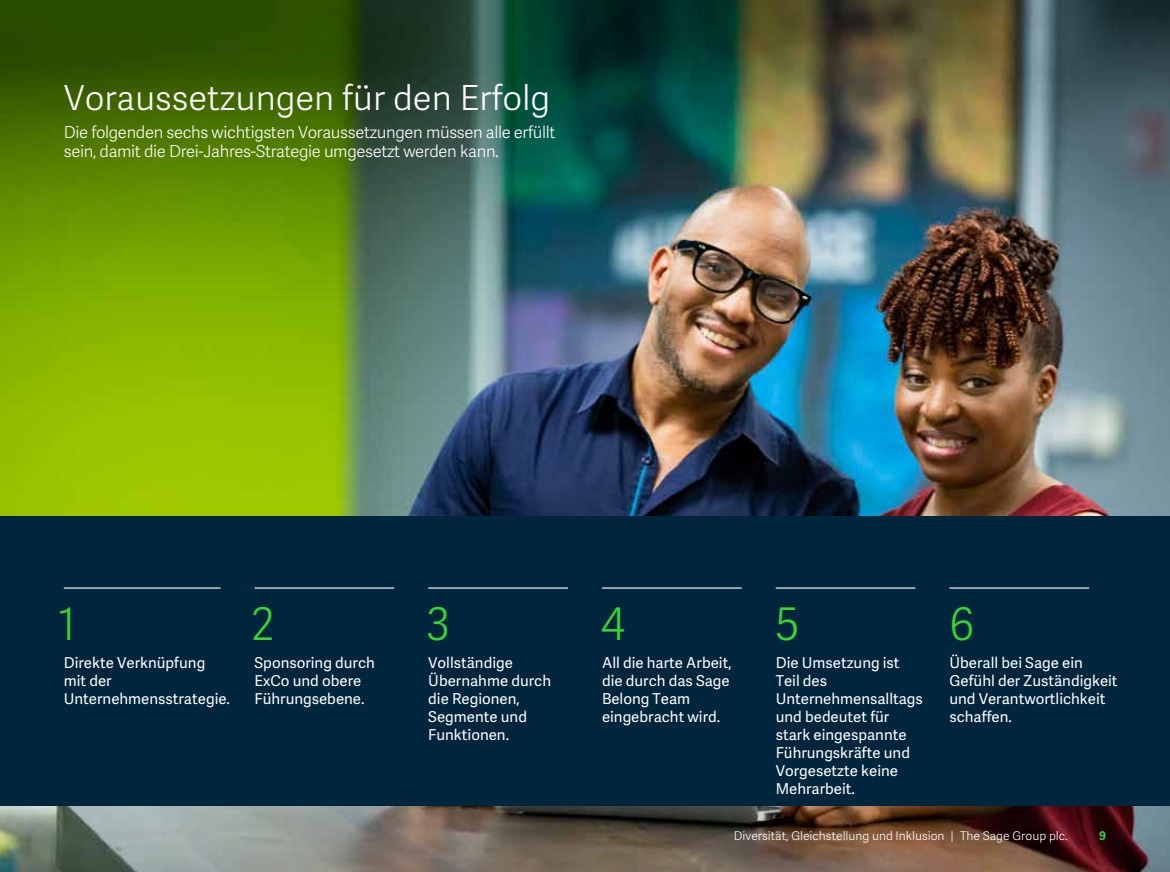
<style>
.page{position:relative;width:1170px;height:872px;background:#fff}
.page>*{position:absolute;margin:0;border:0;box-sizing:border-box;transform-origin:0 0}
.t1{font:45px "Adelle Sans SAGE Lt";color:#38d430}
.t2{font:34.5px "Adelle Sans SAGE Lt";color:#fff}
.t3{font:16.5px/19.5px "Adelle Sans SAGE Lt";letter-spacing:-.02em;color:#fff}
.t4{font:15px/18px "Adelle Sans SAGE";color:#fff}
.t5{font:12px "Adelle Sans SAGE Lt";color:#fff}
.t6{font:700 12px "Adelle Sans SAGE";color:#38d430}
</style>
<div class="page">
<img style="left:0;top:0;width:1169px;height:872px">
<div style="left:0;top:517px;width:1169px;height:289px;background:#00263d"></div>
<hr style="left:64px;top:587px;width:156px;height:1px;background:#fff">
<hr style="left:254px;top:587px;width:140px;height:1px;background:#fff">
<hr style="left:428px;top:587px;width:140px;height:1px;background:#fff">
<hr style="left:602px;top:587px;width:139px;height:1px;background:#fff">
<hr style="left:775px;top:587px;width:140px;height:1px;background:#fff">
<hr style="left:949px;top:587px;width:140px;height:1px;background:#fff">
<h2 class="t2" style="left:64px;top:73px;width:488px">Voraussetzungen für den Erfolg</h2>
<p class="t3" style="left:64px;top:121px;width:493px">Die folgenden sechs wichtigsten Voraussetzungen müssen alle erfüllt sein, damit die Drei-Jahres-Strategie umgesetzt werden kann.</p>
<h1 class="t1" style="left:58px;top:591px;width:20px">1</h1>
<h1 class="t1" style="left:251px;top:591px;width:25px">2</h1>
<h1 class="t1" style="left:426px;top:591px;width:26px">3</h1>
<h1 class="t1" style="left:601px;top:591px;width:26px">4</h1>
<h1 class="t1" style="left:775px;top:591px;width:26px">5</h1>
<h1 class="t1" style="left:949px;top:591px;width:27px">6</h1>
<p class="t4" style="left:64px;top:652px;width:168px">Direkte Verknüpfung mit der<br>Unternehmensstrategie.</p>
<p class="t4" style="left:254px;top:652px;width:122px">Sponsoring durch<br>ExCo und obere<br>Führungsebene.</p>
<p class="t4" style="left:428px;top:652px;width:124px">Vollständige<br>Übernahme durch die Regionen,<br>Segmente und<br>Funktionen.</p>
<p class="t4" style="left:602px;top:652px;width:131px">All die harte Arbeit, die durch das Sage<br>Belong Team eingebracht wird.</p>
<p class="t4" style="left:775px;top:652px;width:149px">Die Umsetzung ist<br>Teil des<br>Unternehmensalltags und bedeutet für stark eingespannte<br>Führungskräfte und<br>Vorgesetzte keine<br>Mehrarbeit.</p>
<p class="t4" style="left:949px;top:652px;width:170px">Überall bei Sage ein<br>Gefühl der Zuständigkeit und Verantwortlichkeit schaffen.</p>
<p class="t5" style="left:733px;top:827px;width:335px">Diversität, Gleichstellung und Inklusion | The Sage Group plc.</p>
<p class="t6" style="left:1099px;top:827px;width:8px">9</p>
</div>
